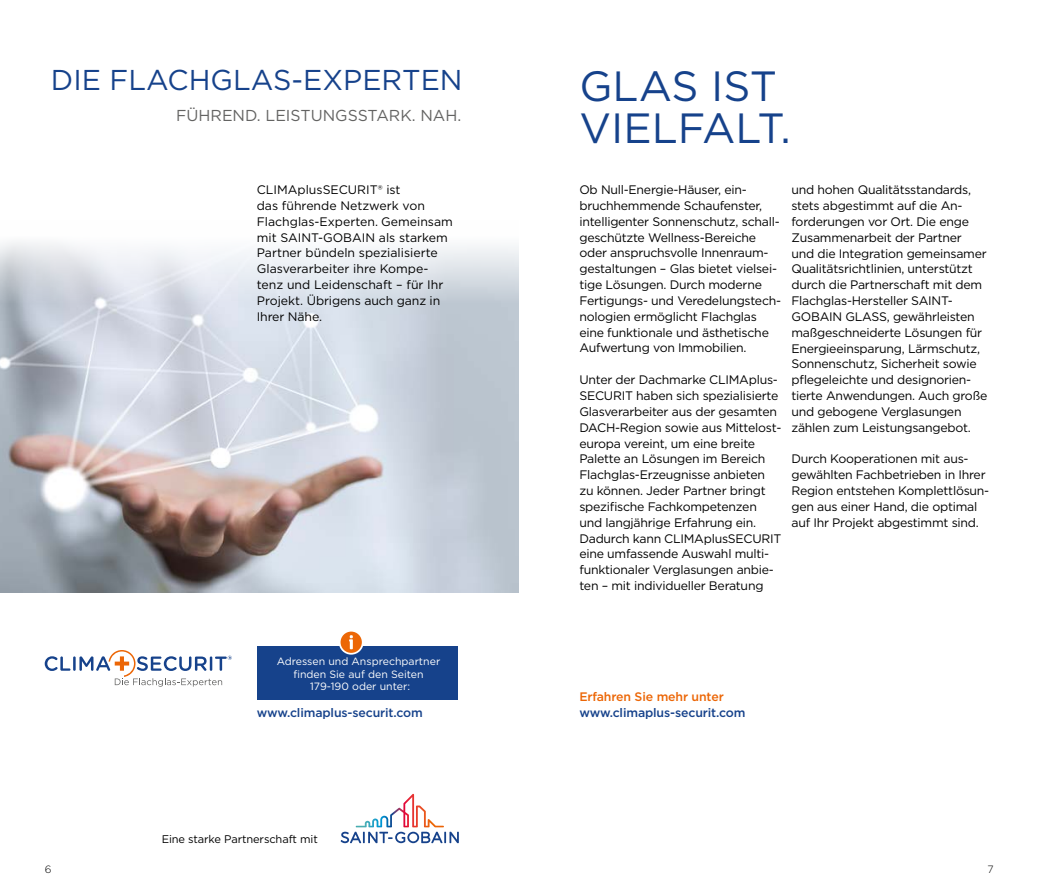
<style>
.page{position:relative;width:1042px;height:888px;background:#fff}
.page>*{position:absolute;margin:0;border:0;box-sizing:border-box;transform-origin:0 0}
.t1{font:42.18px/42.2px "Gotham";color:#16428b}
.t2{font:28.7px "Gotham";color:#16428b}
.t3{font:15.92px "Gotham";color:#636362}
.t4{font:12.25px/15.9px "Gotham";letter-spacing:-.02em;color:#000}
.t5{font:12.25px/15.9px "Gotham";color:#000}
.t6{font:500 12.25px "Gotham";letter-spacing:-.01em;color:#16428b}
.t7{font:500 12.25px "Gotham";letter-spacing:-.01em;color:#ec6606}
.t8{font:11.03px "Gotham";letter-spacing:-.01em;color:#000}
.t9{font:10.5px/12.6px "Gotham";color:#fff;text-align:center}
.t10{font:300 10.5px "Gotham";color:#000}
</style>
<div class="page">
<img style="left:0;top:242px;width:519px;height:350px">
<svg style="left:341px;top:832px;width:118px;height:11px"></svg>
<img style="left:356px;top:794px;width:88px;height:34px">
<svg style="left:45px;top:656px;width:25px;height:15px"></svg>
<hr style="left:73px;top:656px;width:3px;height:15px;background:#16428b">
<svg style="left:79px;top:650px;width:153px;height:37px"></svg>
<div style="left:258px;top:647px;width:200px;height:53px;background:#16428b"></div>
<div style="left:340px;top:631px;width:23px;height:23px;background:#ec6706;border-radius:50%"></div>
<div style="left:339px;top:630px;width:25px;height:25px;border:2px solid #fff;border-radius:50%"></div>
<svg style="left:349px;top:635px;width:4px;height:14px"></svg>
<h2 class="t2" style="left:51px;top:62px;width:413px">DIE FLACHGLAS-EXPERTEN</h2>
<h3 class="t3" style="left:176px;top:106px;width:287px">FÜHREND. LEISTUNGSSTARK. NAH.</h3>
<p class="t5" style="left:257px;top:182px;width:198px">CLIMAplusSECURIT® ist<br>das führende Netzwerk von<br>Flachglas-Experten. Gemeinsam mit SAINT-GOBAIN als starkem<br>Partner bündeln spezialisierte<br>Glasverarbeiter ihre Kompe&shy;tenz und Leidenschaft – für Ihr<br>Projekt. Übrigens auch ganz in<br>Ihrer Nähe.</p>
<p class="t9" style="left:277px;top:655px;width:165px">Adressen und Ansprechpartner finden Sie auf den Seiten<br>179-190 oder unter:</p>
<p class="t6" style="left:257px;top:705px;width:168px">www.climaplus-securit.com</p>
<p class="t10" style="left:45px;top:863px;width:8px">6</p>
<p class="t8" style="left:162px;top:832px;width:158px">Eine starke Partnerschaft mit</p>
<h1 class="t1" style="left:579px;top:64px;width:213px">GLAS IST<br>VIELFALT.</h1>
<p class="t4" style="left:579px;top:182px;width:203px">Ob Null-Energie-Häuser, ein&shy;bruchhemmende Schaufenster, intelligenter Sonnenschutz, schall&shy;geschützte Wellness- Bereiche oder anspruchsvolle Innenraum&shy;gestaltungen – Glas bietet vielsei&shy;tige Lösungen. Durch moderne<br>Fertigungs- und Veredelungstech&shy;nologien ermöglicht Flachglas eine funktionale und ästhetische<br>Aufwertung von Immobilien.</p>
<p class="t4" style="left:579px;top:372px;width:204px">Unter der Dachmarke CLIMAplus-<br>SECURIT haben sich spezialisierte<br>Glasverarbeiter aus der gesamten<br>DACH-Region sowie aus Mittelost&shy;europa vereint, um eine breite<br>Palette an Lösungen im Bereich<br>Flachglas-Erzeugnisse anbieten zu können. Jeder Partner bringt spezifische Fachkompetenzen und langjährige Erfahrung ein.<br>Dadurch kann CLIMAplus SECURIT eine umfassende Auswahl multi&shy;funktionaler Verglasungen anbie&shy;ten – mit individueller Beratung</p>
<p class="t4" style="left:791px;top:182px;width:197px">und hohen Qualitätsstandards, stets abgestimmt auf die An&shy;forderungen vor Ort. Die enge<br>Zusammenarbeit der Partner und die Integration gemeinsamer<br>Qualitätsrichtlinien, unterstützt durch die Partnerschaft mit dem<br>Flachglas-Hersteller SAINT-<br>GOBAIN GLASS, gewährleisten maßgeschneiderte Lösungen für<br>Energieeinsparung, Lärmschutz,<br>Sonnenschutz, Sicherheit sowie pflegeleichte und designorien&shy;tierte Anwendungen. Auch große und gebogene Verglasungen zählen zum Leistungsangebot.</p>
<p class="t4" style="left:791px;top:451px;width:199px">Durch Kooperationen mit aus&shy;gewählten Fachbetrieben in Ihrer<br>Region entstehen Komplettlösun&shy;gen aus einer Hand, die optimal auf Ihr Projekt abgestimmt sind.</p>
<p class="t7" style="left:579px;top:690px;width:146px">Erfahren Sie mehr unter</p>
<p class="t6" style="left:579px;top:705px;width:168px">www.climaplus-securit.com</p>
<p class="t10" style="left:987px;top:863px;width:8px">7</p>
</div>
